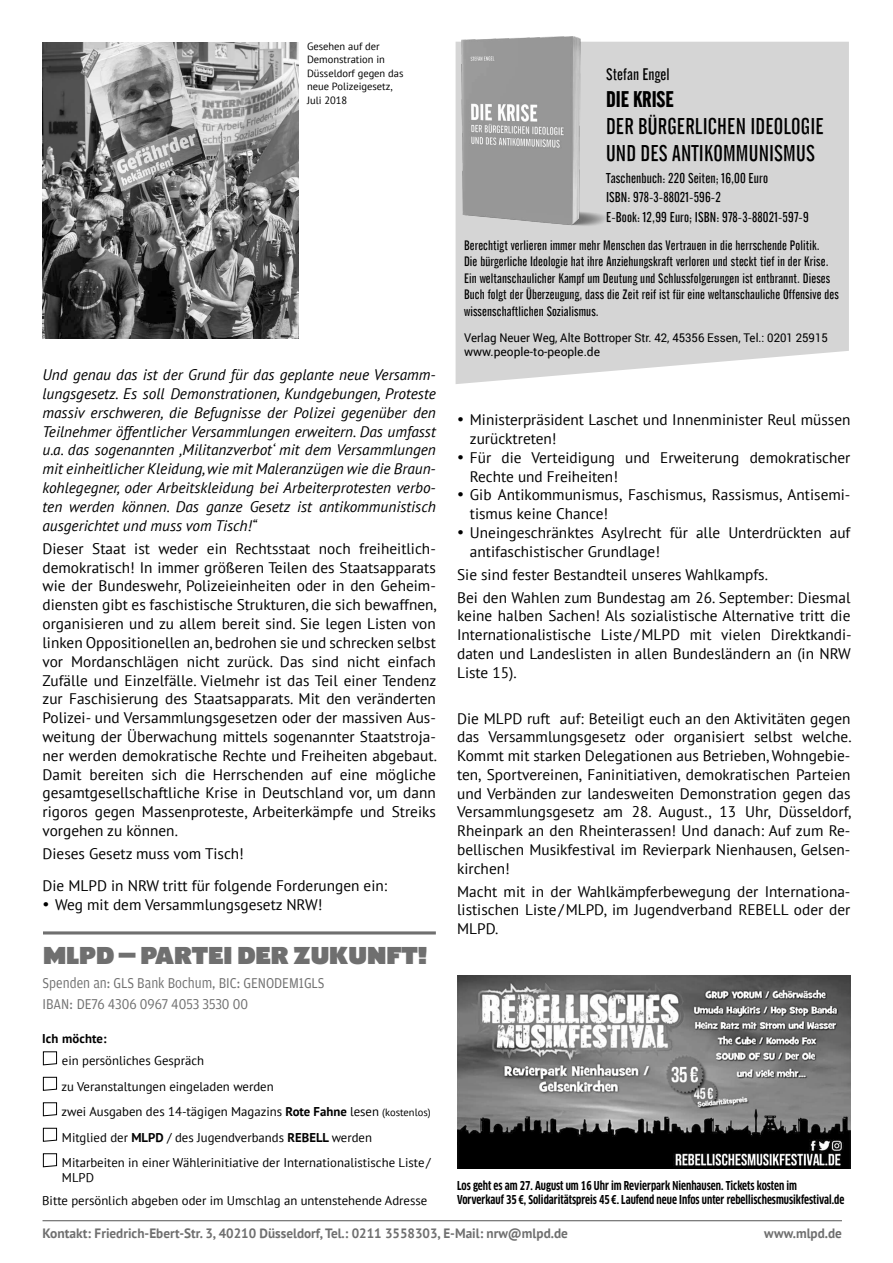
<style>
.page{position:relative;width:893px;height:1263px;background:#fff}
.page>*{position:absolute;margin:0;border:0;box-sizing:border-box;transform-origin:0 0}
.t1{font:24px "Shire Derbyshire";color:#6f6f6f}
.t2{font:300 22.5px/27px "Zinnig";color:#000}
.t3{font:700 22.5px "Zinnig";color:#000}
.t4{font:300 16.5px "Zinnig";color:#000}
.t5{font:15.3px/18.8px "PT Sans";color:#000}
.t6{font:italic 15.3px/18.8px "PT Sans";color:#000;text-align:justify}
.t7{font:15.15px/20.4px "Amplitude";color:#6f6f6f;scale:.9 1}
.t8{font:300 14.1px/19.5px "Zinnig";color:#000}
.t9{font:300 13.5px/16.5px "Zinnig";color:#000}
.t10{font:700 13.5px "PT Sans";color:#6f6f6f}
.t11{font:12.75px/25.5px "PT Sans";color:#000}
.t12{font:700 12.75px "PT Sans";color:#000}
.t13{font:700 condensed 12px/14.4px "Clan Pro";color:#000}
.t14{font:12px/14.4px "Roboto";color:#000;scale:.95 1}
.t15{font:10.5px/13.5px "PT Sans";color:#000}
.s1{font-weight:700}
.s2{font-size:10.5px}
</style>
<div class="page">
<hr style="left:43px;top:1220px;width:799px;height:1px;background:#6f6f6f">
<hr style="left:43px;top:931px;width:393px;height:3px;background:#6f6f6f">
<svg style="left:43px;top:1051px;width:14px;height:15px"></svg>
<svg style="left:43px;top:1076px;width:14px;height:15px"></svg>
<svg style="left:43px;top:1102px;width:14px;height:14px"></svg>
<svg style="left:43px;top:1127px;width:14px;height:15px"></svg>
<svg style="left:43px;top:1153px;width:14px;height:14px"></svg>
<div style="left:456px;top:42px;width:393px;height:342px;background:#d5d5d5"></div>
<img style="left:455px;top:36px;width:151px;height:205px">
<img style="left:43px;top:42px;width:255px;height:296px">
<img style="left:457px;top:975px;width:393px;height:193px">
<p class="t15" style="left:307px;top:39px;width:98px">Gesehen auf der<br>Demonstration in<br>Düsseldorf gegen das neue Polizeigesetz,<br>Juli 2018</p>
<p class="t6" style="left:43px;top:365px;width:395px">Und genau das ist der Grund für das geplante neue Versamm&shy;lungsgesetz. Es soll Demonstrationen, Kundgebungen, Proteste massiv erschweren, die Befugnisse der Polizei gegenüber den Teilnehmer öffentlicher Versammlungen erweitern. Das umfasst u.a. das sogenannten ,Militanzverbot‘ mit dem Versammlungen mit einheitlicher Kleidung, wie mit Maleranzügen wie die Braun&shy;kohlegegner, oder Arbeitskleidung bei Arbeiterprotesten verbo&shy;ten werden können. Das ganze Gesetz ist antikommunistisch ausgerichtet und muss vom Tisch!“</p>
<p class="t5" style="left:43px;top:539px;width:396px;text-align:justify">Dieser Staat ist weder ein Rechtsstaat noch freiheitlich&shy;demokratisch! In immer größeren Teilen des Staatsapparats wie der Bundeswehr, Polizeieinheiten oder in den Geheim&shy;diensten gibt es faschistische Strukturen, die sich bewaffnen, organisieren und zu allem bereit sind. Sie legen Listen von linken Oppositionellen an, bedrohen sie und schrecken selbst vor Mordanschlägen nicht zurück. Das sind nicht einfach Zufälle und Einzelfälle. Vielmehr ist das Teil einer Tendenz zur Faschisierung des Staatsapparats. Mit den veränderten Polizei- und Versammlungsgesetzen oder der massiven Aus&shy;weitung der Überwachung mittels sogenannter Staatstroja&shy;ner werden demokratische Rechte und Freiheiten abgebaut.<br>Damit bereiten sich die Herrschenden auf eine mögliche gesamtgesellschaftliche Krise in Deutschland vor, um dann rigoros gegen Massenproteste, Arbeiterkämpfe und Streiks vorgehen zu können.</p>
<p class="t5" style="left:43px;top:838px;width:346px;line-height:31.7px">Dieses Gesetz muss vom Tisch!<br>Die MLPD in NRW tritt für folgende Forderungen ein:</p>
<p class="t5" style="left:43px;top:894px;width:281px">• Weg mit dem Versammlungsgesetz NRW!</p>
<h1 class="t1" style="left:43px;top:942px;width:386px">MLPD – PARTEI DER ZUKUNFT!</h1>
<p class="t7" style="left:43px;top:973px;width:315px">Spenden an: GLS Bank Bochum, BIC: GENODEM1GLS<br>IBAN: DE76 4306 0967 4053 3530 00</p>
<p class="t12" style="left:42px;top:1030px;width:66px">Ich möchte:</p>
<p class="t11" style="left:62px;top:1048px;width:371px">ein persönliches Gespräch<br>zu Veranstaltungen eingeladen werden<br>zwei Ausgaben des 14-tägigen Magazins <span class="s1">Rote Fahne</span> lesen <span class="s2">(kostenlos)<br></span>Mitglied der <span class="s1">MLPD</span> / des Jugendverbands <span class="s1">REBELL</span></p>
<p class="t11" style="left:62px;top:1124px;width:370px;text-indent:270px">werden<br>Mitarbeiten in einer Wählerinitiative der Internationalistische Liste/</p>
<p class="t11" style="left:42px;top:1166px;width:387px;line-height:22.5px;text-indent:20px">MLPD<br>Bitte persönlich abgeben oder im Umschlag an untenstehende Adresse</p>
<p class="t4" style="left:606px;top:65px;width:65px">Stefan Engel</p>
<h2 class="t3" style="left:606px;top:87px;width:69px">DIE KRISE</h2>
<h2 class="t2" style="left:606px;top:113px;width:219px">DER BÜRGERLICHEN IDEOLOGIE<br>UND DES ANTIKOMMUNISMUS</h2>
<p class="t8" style="left:606px;top:168px;width:204px">Taschenbuch: 220 Seiten; 16,00 Euro<br>ISBN: 978-3-88021-596-2<br>E-Book: 12,99 Euro; ISBN: 978-3-88021-597-9</p>
<p class="t9" style="left:464px;top:237px;width:376px">Berechtigt verlieren immer mehr Menschen das Vertrauen in die herrschende Politik.<br>Die bürgerliche Ideologie hat ihre Anziehungskraft verloren und steckt tief in der Krise.<br>Ein weltanschaulicher Kampf um Deutung und Schlussfolgerungen ist entbrannt. Dieses Buch folgt der Überzeugung, dass die Zeit reif ist für eine weltanschauliche Offensive des wissenschaftlichen Sozialismus.</p>
<p class="t14" style="left:464px;top:330px;width:384px">Verlag Neuer Weg, Alte Bottroper Str. 42, 45356 Essen, Tel.: 0201 25915 www.people-to-people.de</p>
<p class="t5" style="left:470px;top:410px;width:382px;text-indent:-13px">• Ministerpräsident Laschet und Innenminister Reul müssen zurücktreten!</p>
<p class="t5" style="left:470px;top:448px;width:382px;text-indent:-13px">• Für die Verteidigung und Erweiterung demokratischer<br>Rechte und Freiheiten!</p>
<p class="t5" style="left:470px;top:485px;width:382px;text-indent:-13px">• Gib Antikommunismus, Faschismus, Rassismus, Antisemi&shy;tismus keine Chance!</p>
<p class="t5" style="left:470px;top:523px;width:382px;text-indent:-13px">• Uneingeschränktes Asylrecht für alle Unterdrückten auf antifaschistischer Grundlage!</p>
<p class="t5" style="left:457px;top:562px;width:395px;line-height:23px">Sie sind fester Bestandteil unseres Wahlkampfs.<br>Bei den Wahlen zum Bundestag am 26. September: Diesmal</p>
<p class="t5" style="left:457px;top:606px;width:396px;text-align:justify">keine halben Sachen! Als sozialistische Alternative tritt die Internationalistische Liste/MLPD mit vielen Direktkandi&shy;daten und Landeslisten in allen Bundesländern an (in NRW Liste 15).</p>
<p class="t5" style="left:457px;top:708px;width:396px;text-align:justify">Die MLPD ruft auf: Beteiligt euch an den Aktivitäten gegen das Versammlungsgesetz oder organisiert selbst welche.<br>Kommt mit starken Delegationen aus Betrieben, Wohngebie&shy;ten, Sportvereinen, Faninitiativen, demokratischen Parteien und Verbänden zur landesweiten Demonstration gegen das Versammlungsgesetz am 28. August., 13 Uhr, Düsseldorf, Rheinpark an den Rheinterassen! Und danach: Auf zum Re&shy;bellischen Musikfestival im Revierpark Nienhausen, Gelsen&shy;kirchen!</p>
<p class="t5" style="left:457px;top:881px;width:395px;text-align:justify">Macht mit in der Wahlkämpferbewegung der Internationa&shy;listischen Liste/MLPD, im Jugendverband REBELL oder der MLPD.</p>
<p class="t13" style="left:457px;top:1178px;width:389px">Los geht es am 27. August um 16 Uhr im Revierpark Nienhausen. Tickets kosten im<br>Vorverkauf 35 €, Solidaritätspreis 45 €. Laufend neue Infos unter rebellischesmusikfestival.de</p>
<p class="t10" style="left:43px;top:1225px;width:527px">Kontakt: Friedrich-Ebert-Str. 3, 40210 Düsseldorf, Tel.: 0211 3558303, E-Mail: nrw@mlpd.de</p>
<p class="t10" style="left:764px;top:1225px;width:79px">www.mlpd.de</p>
</div>
